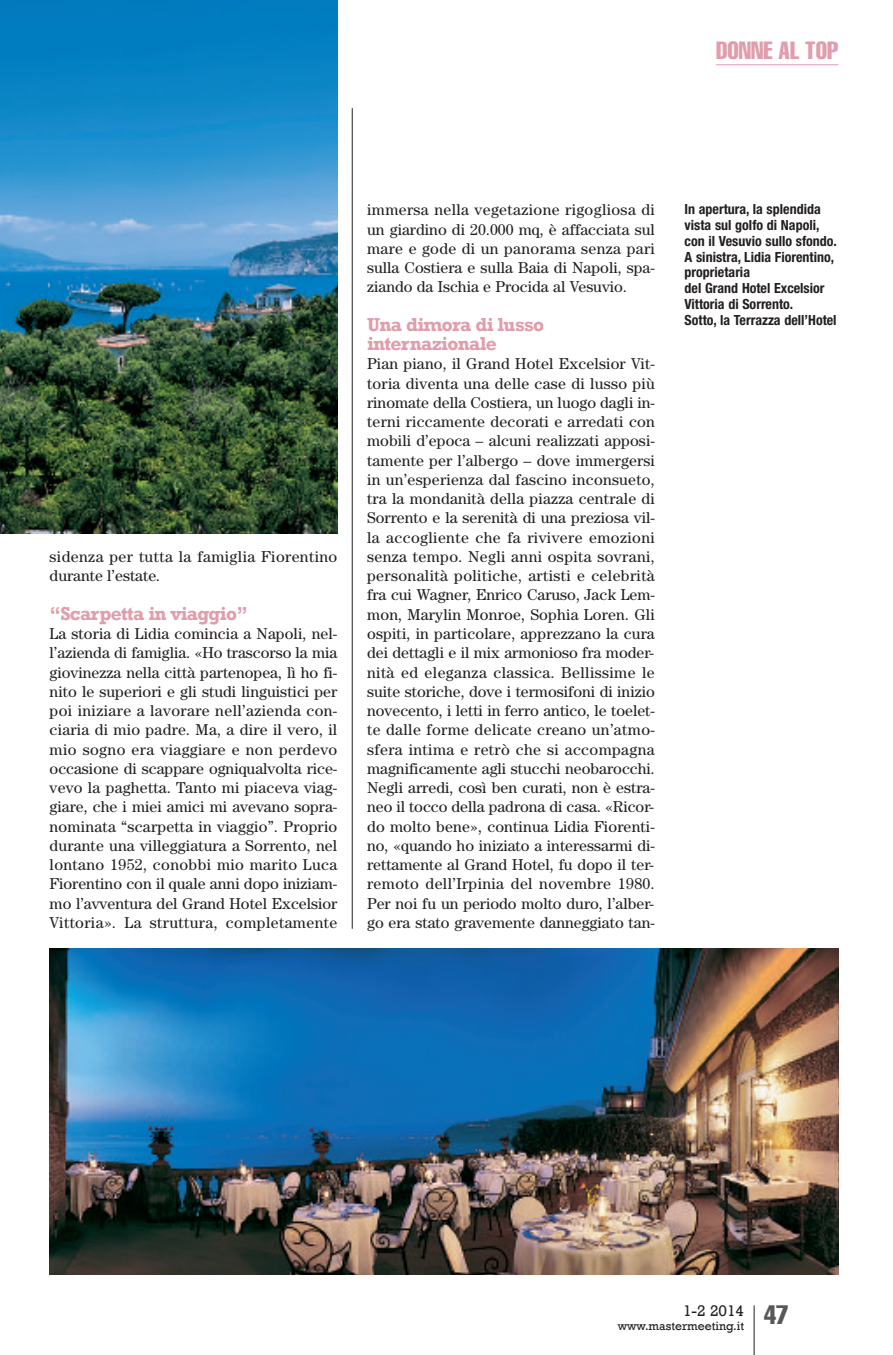
<style>
.page{position:relative;width:893px;height:1355px;background:#fff}
.page>*{position:absolute;margin:0;border:0;box-sizing:border-box;transform-origin:0 0}
.t1{font:extra-condensed 24.5px "Helvetica";color:#e09dac}
.t2{font:700 19.25px/19.2px "Rockwell";letter-spacing:-.035em;color:#e09dac}
.t3{font:15.75px/19.2px "Century";color:#231f20;text-align:justify}
.t4{font:15.75px/19.2px "Century";letter-spacing:.025em;color:#231f20}
.t5{font:15.75px "Rockwell";color:#231f20}
.t6{font:700 condensed 14px/15.8px "Helvetica Neue";color:#231f20}
.t7{font:12.25px "Rockwell";color:#231f20}
</style>
<div class="page">
<img style="left:0;top:0;width:337px;height:533px">
<hr style="left:754px;top:1305px;width:1px;height:49px;background:#231f20">
<hr style="left:716px;top:64px;width:122px;height:1px;background:#e09dac">
<hr style="left:352px;top:108px;width:1px;height:820px;background:#231f20">
<img style="left:50px;top:948px;width:788px;height:326px">
<h1 class="t1" style="left:716px;top:42px;width:124px">DONNE AL TOP</h1>
<p class="t4" style="left:50px;top:548px;width:289px">sidenza per tutta la famiglia Fiorentino durante l’estate.</p>
<p class="t2" style="left:50px;top:603px;width:200px">“Scarpetta in viaggio”</p>
<p class="t3" style="left:50px;top:625px;width:289px">La storia di Lidia comincia a Napoli, nel&shy;l’azienda di famiglia. «Ho trascorso la mia giovinezza nella città partenopea, lì ho fi&shy;nito le superiori e gli studi linguistici per poi iniziare a lavorare nell’azienda con&shy;ciaria di mio padre. Ma, a dire il vero, il mio sogno era viaggiare e non perdevo occasione di scappare ogniqualvolta rice&shy;vevo la paghetta. Tanto mi piaceva viag&shy;giare, che i miei amici mi avevano sopra&shy;nominata “scarpetta in viaggio”. Proprio durante una villeggiatura a Sorrento, nel lontano 1952, conobbi mio marito Luca Fiorentino con il quale anni dopo iniziam&shy;mo l’avventura del Grand Hotel Excelsior Vittoria». La struttura, completamente</p>
<p class="t3" style="left:367px;top:202px;width:289px">immersa nella vegetazione rigogliosa di un giardino di 20.000 mq, è affacciata sul mare e gode di un panorama senza pari sulla Costiera e sulla Baia di Napoli, spa&shy;ziando da Ischia e Procida al Vesuvio.</p>
<p class="t2" style="left:367px;top:314px;width:179px">Una dimora di lusso internazionale</p>
<p class="t3" style="left:367px;top:356px;width:289px">Pian piano, il Grand Hotel Excelsior Vit&shy;toria diventa una delle case di lusso più rinomate della Costiera, un luogo dagli in&shy;terni riccamente decorati e arredati con mobili d’epoca – alcuni realizzati apposi&shy;tamente per l’albergo – dove immergersi in un’esperienza dal fascino inconsueto, tra la mondanità della piazza centrale di Sorrento e la serenità di una preziosa vil&shy;la accogliente che fa rivivere emozioni senza tempo. Negli anni ospita sovrani, personalità politiche, artisti e celebrità fra cui Wagner, Enrico Caruso, Jack Lem&shy;mon, Marylin Monroe, Sophia Loren. Gli ospiti, in particolare, apprezzano la cura dei dettagli e il mix armonioso fra moder&shy;nità ed eleganza classica. Bellissime le suite storiche, dove i termosifoni di inizio novecento, i letti in ferro antico, le toelet&shy;te dalle forme delicate creano un’atmo&shy;sfera intima e retrò che si accompagna magnificamente agli stucchi neobarocchi.<br>Negli arredi, così ben curati, non è estra&shy;neo il tocco della padrona di casa. «Ricor&shy;do molto bene», continua Lidia Fiorenti&shy;no, «quando ho iniziato a interessarmi di&shy;rettamente al Grand Hotel, fu dopo il ter&shy;remoto dell’Irpinia del novembre 1980.<br>Per noi fu un periodo molto duro, l’alber&shy;go era stato gravemente danneggiato tan-</p>
<p class="t6" style="left:685px;top:203px;width:154px">In apertura, la splendida vista sul golfo di Napoli, con il Vesuvio sullo sfondo.<br>A sinistra, Lidia Fiorentino, proprietaria<br>del Grand Hotel Excelsior<br>Vittoria di Sorrento.<br>Sotto, la Terrazza dell’Hotel</p>
<p class="t5" style="left:683px;top:1300px;width:63px">1-2 2014</p>
<p class="t7" style="left:618px;top:1318px;width:172px">www.mastermeeting.it <sup>47</sup></p>
</div>
